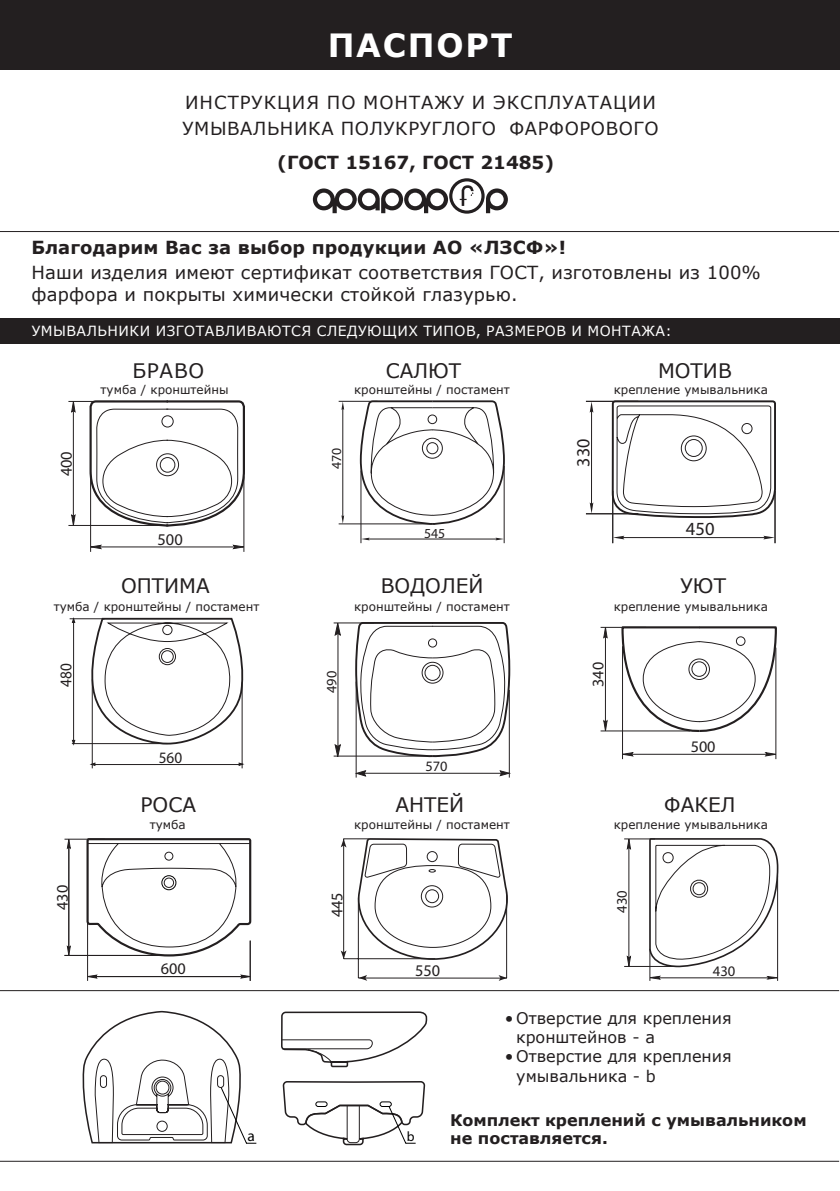
<style>
.page{position:relative;width:840px;height:1191px;background:#fff}
.page>*{position:absolute;margin:0;border:0;box-sizing:border-box;transform-origin:0 0}
.t1{font:700 32px "Verdana";letter-spacing:.055em;color:#fff}
.t2{font:20px "Verdana";color:#231f20}
.t3{font:18.6px "Myriad Pro";color:#231f20}
.t4{font:18px/22px "Verdana";letter-spacing:.01em;color:#231f20}
.t5{font:18px/26px "Verdana";letter-spacing:.035em;color:#231f20}
.t6{font:700 18px "Verdana";letter-spacing:.01em;color:#231f20}
.t7{font:16.4px "Myriad Pro";color:#231f20}
.t8{font:16.4px "Myriad Pro";color:#231f20;scale:.93 1}
.t9{font:16.2px "Myriad Pro";color:#231f20}
.t10{font:16px/19.2px "Verdana";color:#231f20}
.t11{font:700 16px/18px "Verdana";color:#231f20}
.t12{font:16px "Myriad Pro";color:#231f20;scale:.96 1}
.t13{font:15.4px "Myriad Pro";color:#000}
.t14{font:14.6px "Myriad Pro";color:#231f20}
.t15{font:14.4px "Myriad Pro";color:#231f20}
.t16{font:14px "Verdana";letter-spacing:.035em;color:#fff}
.t17{font:13.8px "Myriad Pro";color:#231f20}
.t18{font:13.6px "Myriad Pro";color:#000}
.t19{font:12px "Verdana";color:#231f20}
</style>
<div class="page">
<div style="left:1px;top:0;width:838px;height:69px;background:#231f20"></div>
<svg style="left:85px;top:838px;width:166px;height:119px"></svg>
<hr style="left:93px;top:976px;width:151px;height:1px;background:#231f20">
<hr style="left:87px;top:922px;width:1px;height:59px;background:#231f20">
<svg style="left:87px;top:975px;width:10px;height:3px"></svg>
<hr style="left:250px;top:940px;width:1px;height:41px;background:#231f20">
<svg style="left:241px;top:975px;width:10px;height:3px"></svg>
<hr style="left:68px;top:845px;width:1px;height:104px;background:#231f20">
<hr style="left:64px;top:839px;width:41px;height:1px;background:#231f20">
<svg style="left:67px;top:838px;width:3px;height:10px"></svg>
<hr style="left:64px;top:955px;width:113px;height:1px;background:#231f20">
<svg style="left:67px;top:946px;width:3px;height:9px"></svg>
<div style="left:161px;top:875px;width:15px;height:15px;border:1px solid #000;border-radius:50%"></div>
<svg style="left:71px;top:617px;width:5px;height:6px"></svg>
<svg style="left:71px;top:739px;width:5px;height:6px"></svg>
<svg style="left:87px;top:617px;width:157px;height:151px"></svg>
<hr style="left:72px;top:743px;width:95px;height:1px;background:#231f20">
<hr style="left:70px;top:618px;width:35px;height:1px;background:#231f20">
<hr style="left:73px;top:619px;width:1px;height:124px;background:#231f20">
<svg style="left:88px;top:400px;width:157px;height:127px"></svg>
<hr style="left:99px;top:546px;width:137px;height:1px;background:#231f20">
<hr style="left:90px;top:472px;width:1px;height:80px;background:#231f20">
<svg style="left:90px;top:545px;width:11px;height:4px"></svg>
<hr style="left:243px;top:476px;width:1px;height:76px;background:#231f20">
<svg style="left:233px;top:545px;width:11px;height:4px"></svg>
<hr style="left:73px;top:409px;width:1px;height:108px;background:#231f20">
<hr style="left:68px;top:401px;width:46px;height:1px;background:#231f20">
<svg style="left:72px;top:401px;width:3px;height:11px"></svg>
<hr style="left:68px;top:525px;width:100px;height:1px;background:#231f20">
<svg style="left:72px;top:515px;width:3px;height:10px"></svg>
<svg style="left:359px;top:400px;width:145px;height:126px"></svg>
<hr style="left:366px;top:538px;width:131px;height:1px;background:#231f20">
<hr style="left:360px;top:470px;width:1px;height:73px;background:#231f20">
<svg style="left:361px;top:537px;width:8px;height:3px"></svg>
<hr style="left:503px;top:466px;width:1px;height:77px;background:#231f20">
<svg style="left:495px;top:537px;width:8px;height:3px"></svg>
<hr style="left:342px;top:406px;width:1px;height:112px;background:#231f20">
<hr style="left:338px;top:401px;width:39px;height:1px;background:#231f20">
<svg style="left:341px;top:401px;width:3px;height:9px"></svg>
<hr style="left:338px;top:523px;width:97px;height:1px;background:#231f20">
<svg style="left:341px;top:515px;width:3px;height:9px"></svg>
<hr style="left:358px;top:897px;width:1px;height:81px;background:#231f20">
<hr style="left:358px;top:977px;width:148px;height:1px;background:#231f20">
<hr style="left:506px;top:891px;width:1px;height:87px;background:#231f20">
<svg style="left:340px;top:838px;width:167px;height:122px"></svg>
<svg style="left:358px;top:975px;width:9px;height:5px"></svg>
<svg style="left:498px;top:975px;width:9px;height:6px"></svg>
<svg style="left:354px;top:622px;width:156px;height:137px"></svg>
<hr style="left:361px;top:773px;width:142px;height:1px;background:#231f20">
<hr style="left:355px;top:681px;width:1px;height:96px;background:#231f20">
<svg style="left:356px;top:770px;width:9px;height:6px"></svg>
<hr style="left:508px;top:690px;width:1px;height:87px;background:#231f20">
<svg style="left:500px;top:770px;width:9px;height:5px"></svg>
<hr style="left:337px;top:630px;width:1px;height:121px;background:#231f20">
<hr style="left:333px;top:622px;width:41px;height:1px;background:#231f20">
<hr style="left:333px;top:755px;width:106px;height:1px;background:#231f20">
<svg style="left:335px;top:744px;width:5px;height:13px"></svg>
<svg style="left:335px;top:622px;width:5px;height:13px"></svg>
<svg style="left:610px;top:400px;width:165px;height:118px"></svg>
<hr style="left:620px;top:537px;width:146px;height:1px;background:#231f20">
<hr style="left:612px;top:491px;width:1px;height:52px;background:#231f20">
<svg style="left:612px;top:536px;width:12px;height:3px"></svg>
<hr style="left:774px;top:491px;width:1px;height:52px;background:#231f20">
<svg style="left:763px;top:536px;width:11px;height:3px"></svg>
<hr style="left:591px;top:410px;width:1px;height:96px;background:#231f20">
<hr style="left:585px;top:401px;width:53px;height:1px;background:#231f20">
<svg style="left:589px;top:402px;width:4px;height:11px"></svg>
<hr style="left:585px;top:513px;width:53px;height:1px;background:#231f20">
<svg style="left:589px;top:502px;width:4px;height:11px"></svg>
<svg style="left:620px;top:626px;width:156px;height:110px"></svg>
<hr style="left:629px;top:754px;width:140px;height:1px;background:#231f20">
<hr style="left:621px;top:646px;width:1px;height:113px;background:#231f20">
<svg style="left:621px;top:752px;width:11px;height:4px"></svg>
<hr style="left:775px;top:647px;width:1px;height:112px;background:#231f20">
<svg style="left:765px;top:752px;width:11px;height:4px"></svg>
<hr style="left:604px;top:634px;width:1px;height:92px;background:#231f20">
<hr style="left:600px;top:627px;width:45px;height:1px;background:#231f20">
<svg style="left:603px;top:627px;width:4px;height:11px"></svg>
<hr style="left:600px;top:730px;width:89px;height:1px;background:#231f20">
<svg style="left:603px;top:720px;width:4px;height:11px"></svg>
<svg style="left:648px;top:838px;width:130px;height:143px"></svg>
<hr style="left:628px;top:844px;width:1px;height:115px;background:#231f20">
<hr style="left:623px;top:838px;width:31px;height:1px;background:#231f20">
<svg style="left:626px;top:838px;width:4px;height:11px"></svg>
<hr style="left:623px;top:966px;width:53px;height:1px;background:#231f20">
<svg style="left:626px;top:956px;width:4px;height:10px"></svg>
<svg style="left:313px;top:178px;width:194px;height:36px"></svg>
<div style="left:0;top:318px;width:838px;height:25px;background:#231f20"></div>
<hr style="left:0;top:231px;width:838px;height:1px;background:#231f20">
<hr style="left:0;top:990px;width:838px;height:1px;background:#231f20">
<hr style="left:0;top:1160px;width:838px;height:1px;background:#231f20">
<svg style="left:281px;top:1011px;width:146px;height:57px"></svg>
<svg style="left:82px;top:1010px;width:174px;height:134px"></svg>
<svg style="left:282px;top:1081px;width:142px;height:64px"></svg>
<h1 class="t1" style="left:327px;top:23px;width:186px">ПАСПОРТ</h1>
<h3 class="t5" style="left:182px;top:89px;width:477px">ИНСТРУКЦИЯ ПО МОНТАЖУ И ЭКСПЛУАТАЦИИ<br>УМЫВАЛЬНИКА ПОЛУКРУГЛОГО ФАРФОРОВОГО</h3>
<h3 class="t6" style="left:277px;top:150px;width:278px">(ГОСТ 15167, ГОСТ 21485)</h3>
<h3 class="t6" style="left:31px;top:234px;width:535px">Благодарим Вас за выбор продукции АО «ЛЗСФ»!</h3>
<h3 class="t4" style="left:31px;top:261px;width:730px">Наши изделия имеют сертификат соответствия ГОСТ, изготовлены из 100% фарфора и покрыты химически стойкой глазурью.</h3>
<p class="t16" style="left:32px;top:322px;width:641px">УМЫВАЛЬНИКИ ИЗГОТАВЛИВАЮТСЯ СЛЕДУЮЩИХ ТИПОВ, РАЗМЕРОВ И МОНТАЖА:</p>
<h3 class="t7" style="left:57px;top:476px;width:27px;rotate:-90deg">400</h3>
<h2 class="t2" style="left:132px;top:357px;width:73px">БРАВО</h2>
<p class="t19" style="left:101px;top:381px;width:129px">тумба / кронштейны</p>
<h3 class="t7" style="left:157px;top:530px;width:27px">500</h3>
<h2 class="t2" style="left:121px;top:571px;width:90px">ОПТИМА</h2>
<h2 class="t2" style="left:385px;top:357px;width:77px">САЛЮТ</h2>
<h2 class="t2" style="left:657px;top:357px;width:75px">МОТИВ</h2>
<p class="t19" style="left:354px;top:381px;width:157px">кронштейны / постамент</p>
<p class="t19" style="left:613px;top:381px;width:155px">крепление умывальника</p>
<p class="t17" style="left:328px;top:469px;width:23px;rotate:-90deg">470</p>
<h3 class="t3" style="left:572px;top:467px;width:29px;rotate:-90deg">330</h3>
<p class="t17" style="left:424px;top:525px;width:23px">545</p>
<h2 class="t2" style="left:380px;top:571px;width:104px">ВОДОЛЕЙ</h2>
<h3 class="t3" style="left:685px;top:517px;width:30px">450</h3>
<h2 class="t2" style="left:680px;top:571px;width:47px">УЮТ</h2>
<p class="t19" style="left:54px;top:598px;width:207px">тумба / кронштейны / постамент</p>
<p class="t19" style="left:354px;top:598px;width:157px">кронштейны / постамент</p>
<p class="t19" style="left:613px;top:598px;width:155px">крепление умывальника</p>
<h3 class="t8" style="left:56px;top:687px;width:27px;rotate:-90deg">480</h3>
<p class="t15" style="left:323px;top:693px;width:24px;rotate:-90deg">490</p>
<h3 class="t9" style="left:588px;top:687px;width:26px;rotate:-90deg">340</h3>
<h3 class="t12" style="left:158px;top:748px;width:26px">560</h3>
<p class="t15" style="left:425px;top:757px;width:24px">570</p>
<h3 class="t9" style="left:690px;top:737px;width:26px">500</h3>
<h2 class="t2" style="left:140px;top:791px;width:57px">РОСА</h2>
<h2 class="t2" style="left:395px;top:791px;width:70px">АНТЕЙ</h2>
<h2 class="t2" style="left:664px;top:791px;width:73px">ФАКЕЛ</h2>
<p class="t19" style="left:150px;top:816px;width:37px">тумба</p>
<p class="t19" style="left:354px;top:816px;width:157px">кронштейны / постамент</p>
<p class="t19" style="left:613px;top:816px;width:155px">крепление умывальника</p>
<h3 class="t9" style="left:53px;top:909px;width:26px;rotate:-90deg">430</h3>
<h3 class="t7" style="left:327px;top:917px;width:27px;rotate:-90deg">445</h3>
<p class="t14" style="left:613px;top:912px;width:24px;rotate:-90deg">430</p>
<h3 class="t9" style="left:161px;top:958px;width:26px">600</h3>
<h3 class="t7" style="left:415px;top:960px;width:27px">550</h3>
<p class="t14" style="left:712px;top:962px;width:24px">430</p>
<p class="t13" style="left:247px;top:1126px;width:9px">a</p>
<p class="t18" style="left:406px;top:1128px;width:9px">b</p>
<h3 class="t10" style="left:516px;top:1008px;width:217px;text-indent:-11px">• Отверстие для крепления кронштейнов - а</h3>
<h3 class="t10" style="left:516px;top:1046px;width:217px;text-indent:-11px">• Отверстие для крепления умывальника - b</h3>
<h3 class="t11" style="left:450px;top:1111px;width:357px">Комплект креплений с умывальником не поставляется.</h3>
</div>
